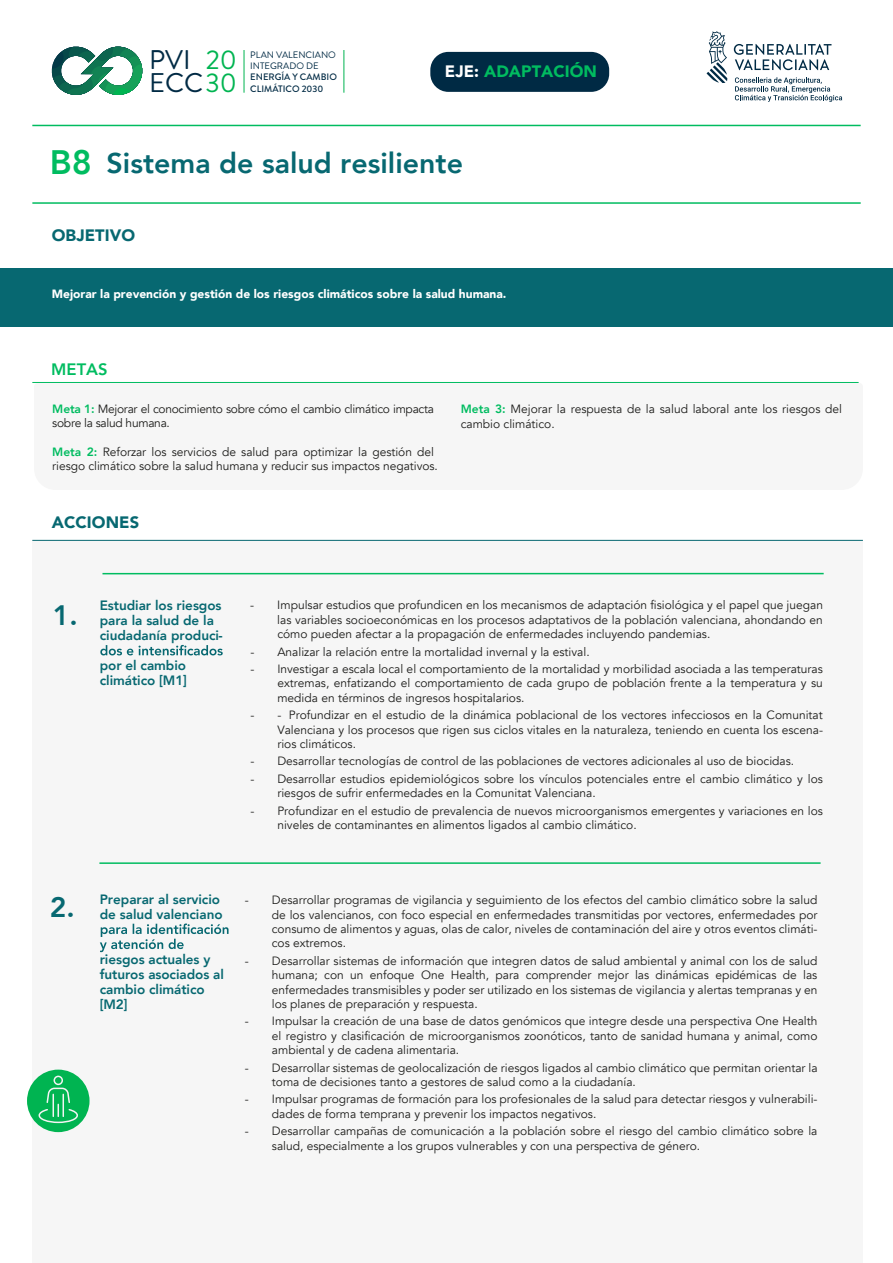
<style>
.page{position:relative;width:893px;height:1263px;background:#fff}
.page>*{position:absolute;margin:0;border:0;box-sizing:border-box;transform-origin:0 0}
.t1{font:800 33.9px "Avenir";color:#00bc60}
.t2{font:800 28.5px "Avenir";color:#076871}
.t3{font:800 28.05px "Avenir";color:#076871}
.t4{font:27px/22.6px "Brandon Grotesque";color:#002a44}
.t5{font:27px "Brandon Grotesque";color:#00b451}
.t6{font:900 16.5px "Avenir";letter-spacing:.005em;color:#076871}
.t7{font:900 16.5px "Avenir";letter-spacing:.005em;color:#00bc60}
.t8{font:800 16.5px "Avenir";letter-spacing:.005em;color:#00bc60}
.t9{font:800 13.5px/15px "Avenir";letter-spacing:-.005em;color:#076871}
.t10{font:12px/14.4px "Avenir";color:#1d1d1b}
.t11{font:12px/14.4px "Avenir";letter-spacing:-.025em;color:#1d1d1b}
.t12{font:900 12px "Avenir";color:#fff}
.t13{font:500 9.3px/11.2px "Brandon Grotesque";color:#002a44}
.t14{font:9.3px/11.2px "Brandon Grotesque";color:#002a44}
.s1{color:#00b451}
.s2{color:#fff}
.s3{font-weight:800;color:#00bc60}
</style>
<div class="page">
<hr style="left:32px;top:125px;width:829px;height:1px;background:#00bc60">
<hr style="left:32px;top:202px;width:829px;height:2px;background:#00bc60">
<svg style="left:706px;top:31px;width:136px;height:71px"></svg>
<div style="left:0;top:268px;width:893px;height:59px;background:#076871"></div>
<svg style="left:51px;top:46px;width:92px;height:49px"></svg>
<hr style="left:244px;top:50px;width:1px;height:43px;background:#00b451">
<hr style="left:344px;top:50px;width:1px;height:43px;background:#00b451">
<div style="left:32px;top:540px;width:831px;height:723px;background:#f6f6f6"></div>
<hr style="left:32px;top:540px;width:831px;height:1px;background:#076871">
<svg style="left:100px;top:645px;width:123px;height:10px"></svg>
<svg style="left:100px;top:923px;width:129px;height:29px"></svg>
<hr style="left:102px;top:573px;width:722px;height:1px;background:#00bc60">
<hr style="left:99px;top:862px;width:722px;height:2px;background:#00bc60">
<hr style="left:32px;top:382px;width:827px;height:1px;background:#00bc60">
<div style="left:430px;top:52px;width:179px;height:40px;background:#002a44;border-radius:18px"></div>
<div style="left:27px;top:1069px;width:63px;height:63px;background:#00b451;border-radius:50%"></div>
<div style="left:54px;top:1075px;width:9px;height:10px;border:2px solid #f4f4f4;border-radius:50%"></div>
<svg style="left:38px;top:1087px;width:40px;height:37px"></svg>
<h3 class="t4" style="left:149px;top:49px;width:89px">PVI<br>ECC<span class="s1">30</span></h3>
<p class="t14" style="left:250px;top:49px;width:87px">PLAN VALENCIANO<br>INTEGRADO DE</p>
<h3 class="t5" style="left:206px;top:41px;width:33px">20</h3>
<p class="t13" style="left:250px;top:72px;width:88px">ENERGÍA Y CAMBIO<br>CLIMÁTICO 2030</p>
<h3 class="t7" style="left:445px;top:57px;width:154px"><span class="s2">EJE:</span> ADAPTACIÓN</h3>
<h1 class="t1" style="left:50px;top:135px;width:44px">B8</h1>
<h2 class="t2" style="left:107px;top:141px;width:358px">Sistema de salud resiliente</h2>
<h3 class="t6" style="left:52px;top:221px;width:85px">OBJETIVO</h3>
<p class="t12" style="left:52px;top:284px;width:456px">Mejorar la prevención y gestión de los riesgos climáticos sobre la salud humana.</p>
<h3 class="t8" style="left:51px;top:356px;width:58px">METAS</h3>
<p class="t11" style="left:52px;top:401px;width:383px"><span class="s3">Meta 1:</span> Mejorar el conocimiento sobre cómo el cambio climático impacta sobre la salud humana.</p>
<p class="t10" style="left:52px;top:445px;width:387px"><span class="s3">Meta 2:</span> Reforzar los servicios de salud para optimizar la gestión del riesgo climático sobre la salud humana y reducir sus impactos negativos.</p>
<h3 class="t6" style="left:52px;top:508px;width:89px">ACCIONES</h3>
<p class="t10" style="left:461px;top:402px;width:383px"><span class="s3">Meta 3:</span> Mejorar la respuesta de la salud laboral ante los riesgos del cambio climático.</p>
<p class="t9" style="left:100px;top:598px;width:125px">Estudiar los riesgos para la salud de la ciudadanía produci-</p>
<p class="t9" style="left:100px;top:658px;width:89px">por el cambio climático [M1]</p>
<h3 class="t3" style="left:53px;top:593px;width:26px">1.</h3>
<p class="t10" style="left:277px;top:598px;width:547px;text-align:justify;text-indent:-27px">- Impulsar estudios que profundicen en los mecanismos de adaptación fisiológica y el papel que juegan las variables socioeconómicas en los procesos adaptativos de la población valenciana, ahondando en cómo pueden afectar a la propagación de enfermedades incluyendo pandemias.</p>
<p class="t10" style="left:250px;top:644px;width:341px">- Analizar la relación entre la mortalidad invernal y la estival.</p>
<p class="t10" style="left:277px;top:662px;width:547px;text-align:justify;text-indent:-27px">- Investigar a escala local el comportamiento de la mortalidad y morbilidad asociada a las temperaturas extremas, enfatizando el comportamiento de cada grupo de población frente a la temperatura y su medida en términos de ingresos hospitalarios.</p>
<p class="t10" style="left:277px;top:708px;width:547px;text-align:justify;text-indent:-27px">- - Profundizar en el estudio de la dinámica poblacional de los vectores infecciosos en la Comunitat Valenciana y los procesos que rigen sus ciclos vitales en la naturaleza, teniendo en cuenta los escena&shy;rios climáticos.</p>
<p class="t10" style="left:250px;top:754px;width:545px">- Desarrollar tecnologías de control de las poblaciones de vectores adicionales al uso de biocidas.</p>
<p class="t10" style="left:277px;top:772px;width:547px;text-indent:-27px">- Desarrollar estudios epidemiológicos sobre los vínculos potenciales entre el cambio climático y los riesgos de sufrir enfermedades en la Comunitat Valenciana.</p>
<p class="t10" style="left:277px;top:803px;width:547px;text-indent:-27px">- Profundizar en el estudio de prevalencia de nuevos microorganismos emergentes y variaciones en los niveles de contaminantes en alimentos ligados al cambio climático.</p>
<p class="t9" style="left:100px;top:892px;width:124px">Preparar al servicio de salud valenciano</p>
<p class="t9" style="left:100px;top:952px;width:126px">riesgos actuales y futuros asociados al cambio climático [M2]</p>
<h3 class="t3" style="left:50px;top:886px;width:26px">2.</h3>
<p class="t10" style="left:272px;top:893px;width:547px;text-align:justify;text-indent:-27px">- Desarrollar programas de vigilancia y seguimiento de los efectos del cambio climático sobre la salud de los valencianos, con foco especial en enfermedades transmitidas por vectores, enfermedades por consumo de alimentos y aguas, olas de calor, niveles de contaminación del aire y otros eventos climáti&shy;cos extremos.</p>
<p class="t10" style="left:272px;top:954px;width:547px;text-align:justify;text-indent:-27px">- Desarrollar sistemas de información que integren datos de salud ambiental y animal con los de salud humana; con un enfoque One Health, para comprender mejor las dinámicas epidémicas de las enfermedades transmisibles y poder ser utilizado en los sistemas de vigilancia y alertas tempranas y en los planes de preparación y respuesta.</p>
<p class="t10" style="left:272px;top:1014px;width:547px;text-align:justify;text-indent:-27px">- Impulsar la creación de una base de datos genómicos que integre desde una perspectiva One Health el registro y clasificación de microorganismos zoonóticos, tanto de sanidad humana y animal, como ambiental y de cadena alimentaria.</p>
<p class="t10" style="left:272px;top:1060px;width:547px;text-indent:-27px">- Desarrollar sistemas de geolocalización de riesgos ligados al cambio climático que permitan orientar la toma de decisiones tanto a gestores de salud como a la ciudadanía.</p>
<p class="t10" style="left:272px;top:1092px;width:547px;text-indent:-27px">- Impulsar programas de formación para los profesionales de la salud para detectar riesgos y vulnerabili&shy;dades de forma temprana y prevenir los impactos negativos.</p>
<p class="t10" style="left:272px;top:1124px;width:547px;text-indent:-27px">- Desarrollar campañas de comunicación a la población sobre el riesgo del cambio climático sobre la salud, especialmente a los grupos vulnerables y con una perspectiva de género.</p>
</div>
